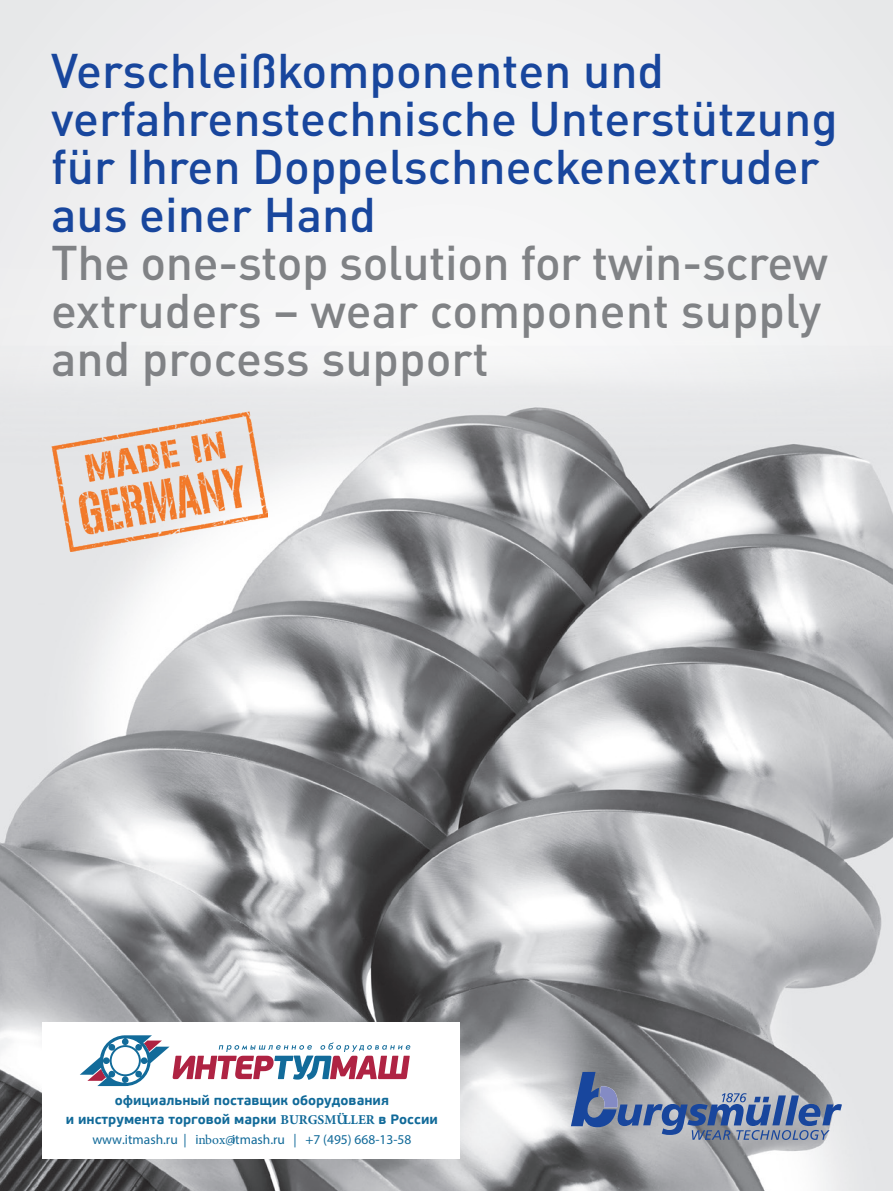
<style>
.page{position:relative;width:893px;height:1191px;background:#f0f1f2}
.page>*{position:absolute;margin:0;border:0;box-sizing:border-box;transform-origin:0 0}
.t1{font:500 48px/48px "DIN Pro";color:#18469d}
.t2{font:500 48px/48px "DIN Pro";letter-spacing:-.005em;color:#808285}
.t3{font:700 13.5px/19.4px "PF Beau Sans Pro";color:#116a99;text-align:center}
.t4{font:13.5px "Myriad Pro";color:#116a99}
.s1{font-family:"Minion Pro"}
</style>
<div class="page">
<img style="left:0;top:334px;width:893px;height:857px">
<svg style="left:571px;top:1072px;width:271px;height:68px;background:#818ea7"></svg>
<img style="left:51px;top:409px;width:217px;height:143px">
<div style="left:42px;top:1022px;width:417px;height:136px;background:#fff"></div>
<svg style="left:80px;top:1035px;width:330px;height:51px"></svg>
<p class="t1" style="left:51px;top:41px;width:788px">Verschleißkomponenten und verfahrenstechnische Unterstützung für Ihren Doppelschneckenextruder aus einer Hand</p>
<p class="t2" style="left:51px;top:233px;width:779px">The one-stop solution for twin-screw extruders – wear component supply and process support</p>
<p class="t3" style="left:66px;top:1090px;width:374px">официальный поставщик оборудования<br>и инструмента торговой марки <span class="s1">BURGSMÜLLER</span> в России</p>
<p class="t4" style="left:92px;top:1131px;width:320px">www.itmash.ru | i<span class="s1">nbox</span>@itmash.ru | +7 (495) 668-13-58</p>
</div>
